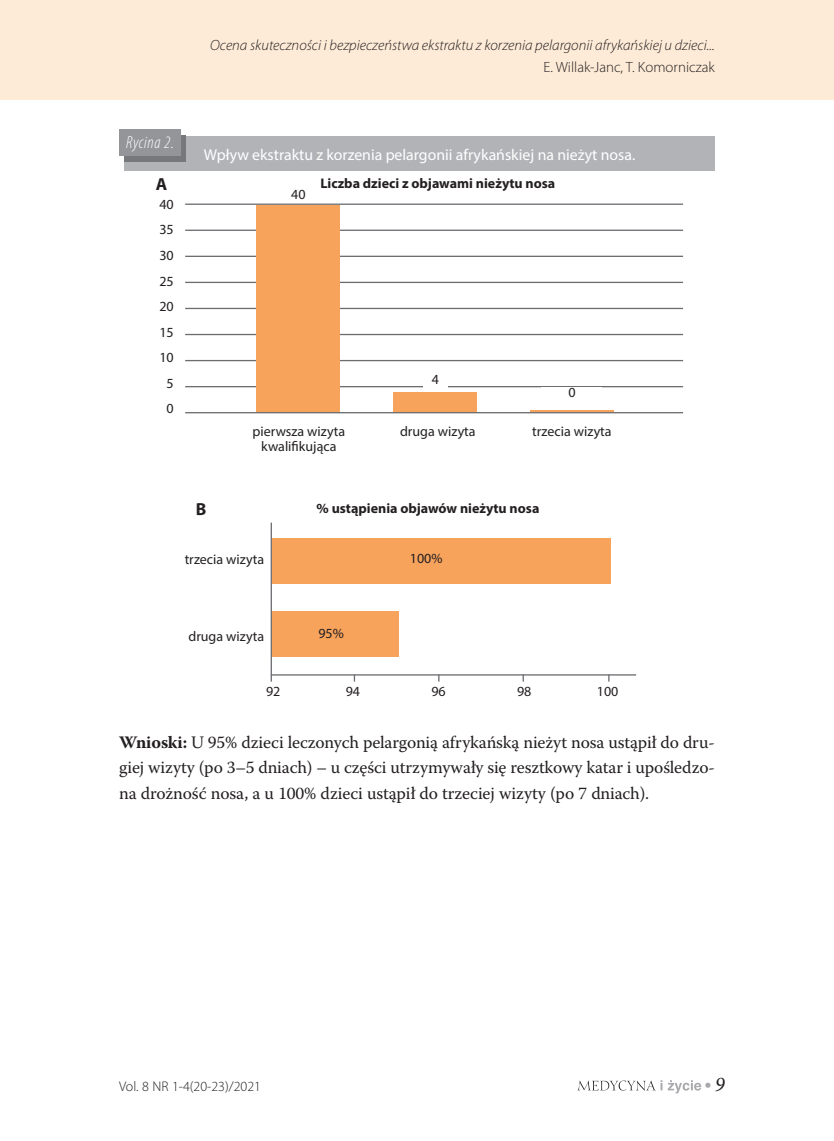
<style>
.page{position:relative;width:834px;height:1141px;background:#fff}
.page>*{position:absolute;margin:0;border:0;box-sizing:border-box;transform-origin:0 0}
.t1{font:italic 21px "Minion Pro";color:#231f20}
.t2{font:17.5px/25.4px "Warnock Pro";letter-spacing:-.01em;color:#231f20;text-align:justify}
.t3{font:italic 300 condensed 17.5px "Myriad Pro";letter-spacing:.03em;color:#fff}
.t4{font:700 17.5px "Myriad Pro";color:#231f20}
.t5{font:15.75px "Myriad Pro";color:#fff}
.t6{font:italic 300 14.88px "Myriad Pro";color:#231f20}
.t7{font:300 14.88px "Myriad Pro";color:#231f20}
.t8{font:14px/25.6px "Myriad Pro";color:#231f20;text-align:center}
.t9{font:700 14px "Myriad Pro";color:#231f20}
.t10{font:300 14px "Myriad Pro";color:#231f20}
.s1{font-weight:700}
</style>
<div class="page">
<svg style="left:577px;top:1080px;width:133px;height:13px"></svg>
<div style="left:0;top:0;width:833px;height:99px;background:#feebd7"></div>
<div style="left:124px;top:137px;width:590px;height:34px;background:#b2b3b7"></div>
<div style="left:124px;top:135px;width:62px;height:27px;background:#76787b"></div>
<div style="left:119px;top:129px;width:62px;height:27px;background:#939598"></div>
<hr style="left:185px;top:386px;width:498px;height:1px;background:#6c6d70">
<hr style="left:185px;top:360px;width:498px;height:1px;background:#6c6d70">
<hr style="left:185px;top:334px;width:498px;height:1px;background:#6c6d70">
<hr style="left:185px;top:308px;width:498px;height:1px;background:#6c6d70">
<hr style="left:185px;top:282px;width:498px;height:1px;background:#6c6d70">
<hr style="left:185px;top:256px;width:498px;height:1px;background:#6c6d70">
<hr style="left:185px;top:230px;width:498px;height:1px;background:#6c6d70">
<hr style="left:185px;top:204px;width:498px;height:1px;background:#6c6d70">
<div style="left:256px;top:205px;width:83px;height:207px;background:#f8a35c"></div>
<div style="left:393px;top:392px;width:84px;height:20px;background:#f8a35c"></div>
<hr style="left:530px;top:410px;width:83px;height:2px;background:#f8a35c">
<hr style="left:185px;top:412px;width:498px;height:1px;background:#6c6d70">
<div style="left:423px;top:373px;width:24px;height:15px;background:#fff"></div>
<div style="left:272px;top:538px;width:338px;height:46px;background:#f8a35c"></div>
<div style="left:272px;top:611px;width:127px;height:46px;background:#f8a35c"></div>
<hr style="left:270px;top:523px;width:2px;height:159px;background:#6c6d70">
<hr style="left:271px;top:674px;width:365px;height:2px;background:#6c6d70">
<svg style="left:522px;top:675px;width:2px;height:7px"></svg>
<p class="t6" style="left:210px;top:36px;width:506px">Ocena skuteczności i bezpieczeństwa ekstraktu z korzenia pelargonii afrykańskiej u dzieci...</p>
<p class="t7" style="left:543px;top:58px;width:173px">E. Willak-Janc, T. Komorniczak</p>
<p class="t3" style="left:126px;top:132px;width:49px">Rycina 2.</p>
<p class="t4" style="left:156px;top:173px;width:13px">A</p>
<p class="t8" style="left:159px;top:191px;width:16px">40<br>35<br>30<br>25<br>20<br>15<br>10<br>5<br>0</p>
<p class="t5" style="left:204px;top:145px;width:433px">Wpływ ekstraktu z korzenia pelargonii afrykańskiej na nieżyt nosa.</p>
<p class="t8" style="left:291px;top:181px;width:16px">40</p>
<p class="t9" style="left:320px;top:174px;width:236px">Liczba dzieci z objawami nieżytu nosa</p>
<p class="t8" style="left:431px;top:366px;width:9px">4</p>
<p class="t8" style="left:568px;top:379px;width:9px">0</p>
<p class="t8" style="left:252px;top:423px;width:94px;line-height:15.8px">pierwsza wizyta kwalifikująca</p>
<p class="t8" style="left:400px;top:418px;width:77px">druga wizyta</p>
<p class="t8" style="left:532px;top:418px;width:81px">trzecia wizyta</p>
<p class="t4" style="left:196px;top:498px;width:12px">B</p>
<p class="t8" style="left:185px;top:547px;width:81px">trzecia wizyta</p>
<p class="t9" style="left:316px;top:499px;width:224px">% ustąpienia objawów nieżytu nosa</p>
<p class="t8" style="left:410px;top:545px;width:34px">100%</p>
<p class="t8" style="left:188px;top:623px;width:77px">druga wizyta</p>
<p class="t8" style="left:318px;top:620px;width:27px">95%</p>
<p class="t8" style="left:266px;top:678px;width:16px">92</p>
<p class="t8" style="left:346px;top:678px;width:16px">94</p>
<p class="t8" style="left:431px;top:678px;width:16px">96</p>
<p class="t8" style="left:517px;top:678px;width:16px">98</p>
<p class="t8" style="left:596px;top:678px;width:23px">100</p>
<p class="t2" style="left:119px;top:729px;width:597px"><span class="s1">Wnioski:</span> U 95% dzieci leczonych pelargonią afrykańską nieżyt nosa ustąpił do dru&shy;giej wizyty (po 3–5 dniach) – u części utrzymywały się resztkowy katar i upośledzo&shy;na drożność nosa, a u 100% dzieci ustąpił do trzeciej wizyty (po 7 dniach).</p>
<p class="t10" style="left:119px;top:1078px;width:143px">Vol. 8 NR 1-4(20-23)/2021</p>
<p class="t1" style="left:714px;top:1070px;width:12px">9</p>
</div>
